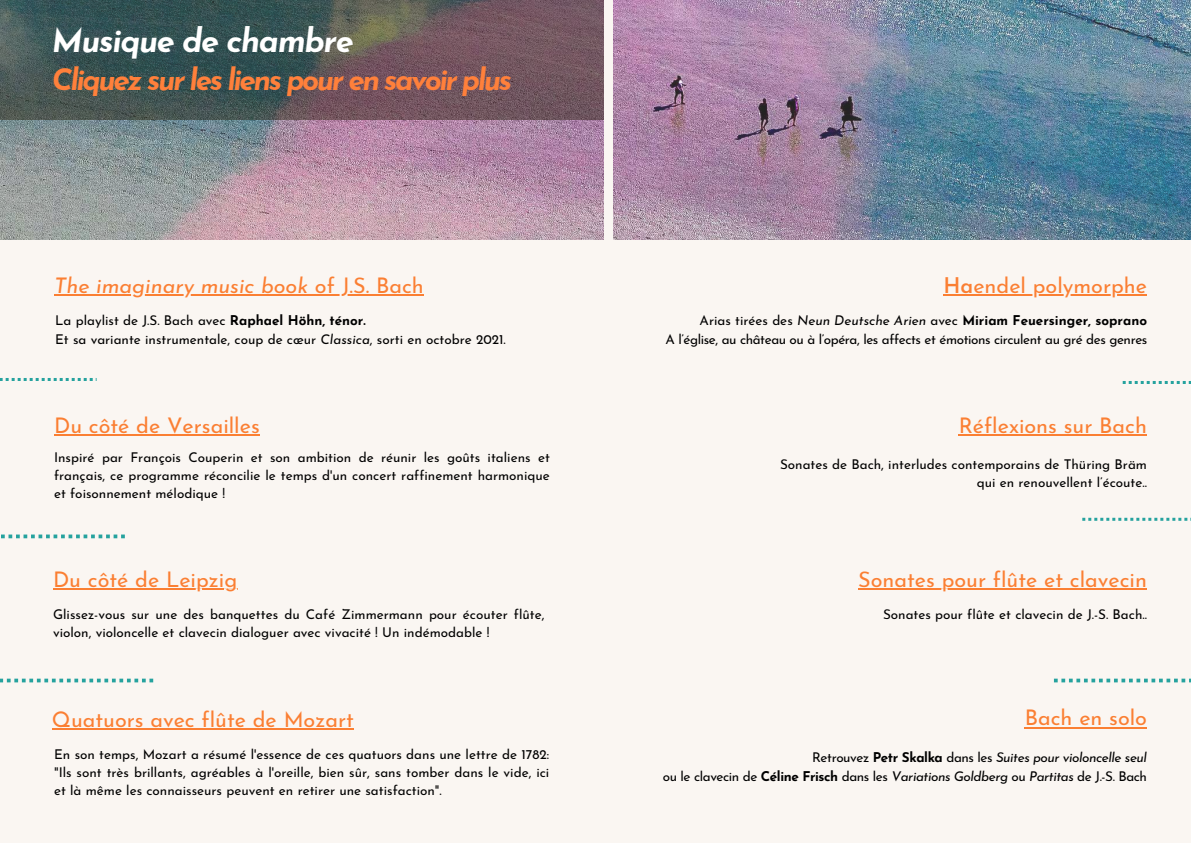
<style>
.page{position:relative;width:1191px;height:843px;background:#fff}
.page>*{position:absolute;margin:0;border:0;box-sizing:border-box;transform-origin:0 0}
.t1{font:italic 700 32.5px "Josefin Sans";letter-spacing:-.04em;color:#fff}
.t2{font:italic 700 29.7px "Josefin Sans";letter-spacing:-.08em;color:#ff803b}
.t3{font:21.5px "Josefin Sans";color:#fa7f33}
.t4{font:italic 21.5px "Josefin Sans";color:#fa7f33}
.t5{font:13.5px/18.2px "Josefin Sans";color:#000;text-align:justify}
.t6{font:13.5px/18.8px "Josefin Sans";letter-spacing:-.03em;color:#000;text-align:right}
.t7{font:italic 13.5px/18.8px "Josefin Sans";letter-spacing:-.03em;color:#000;text-align:right}
.s1{font-style:normal}
.s2{font-weight:700}
.s3{font-style:italic}
.s4{font-weight:600}
.s5{font-weight:700;font-style:normal}
</style>
<div class="page">
<div style="left:0;top:0;width:1190px;height:842px;background:#faf6f2"></div>
<img style="left:0;top:0;width:1190px;height:239px">
<svg style="left:0;top:0;width:604px;height:120px;background:#545658"></svg>
<hr style="left:53px;top:588px;width:184px;height:2px;background:#fa7f33">
<hr style="left:54px;top:434px;width:206px;height:1px;background:#fa7f33">
<hr style="left:54px;top:294px;width:254px;height:1px;background:#fa7f33">
<hr style="left:308px;top:294px;width:116px;height:1px;background:#fa7f33">
<hr style="left:52px;top:728px;width:302px;height:1px;background:#fa7f33">
<div style="left:604px;top:0;width:8px;height:277px;background:#faf6f2"></div>
<hr style="left:958px;top:434px;width:188px;height:1px;background:#fa7f33">
<hr style="left:1024px;top:726px;width:122px;height:2px;background:#fa7f33">
<svg style="left:1082px;top:517px;width:106px;height:3px"></svg>
<svg style="left:0;top:378px;width:97px;height:3px"></svg>
<svg style="left:1px;top:534px;width:124px;height:4px"></svg>
<svg style="left:0;top:678px;width:153px;height:4px"></svg>
<hr style="left:943px;top:294px;width:30px;height:1px;background:#fa7f33">
<hr style="left:973px;top:294px;width:173px;height:1px;background:#fa7f33">
<svg style="left:1122px;top:381px;width:68px;height:3px"></svg>
<hr style="left:858px;top:588px;width:288px;height:2px;background:#fa7f33">
<svg style="left:1053px;top:678px;width:137px;height:4px"></svg>
<h1 class="t1" style="left:52px;top:28px;width:303px">Musique de chambre</h1>
<h2 class="t2" style="left:52px;top:68px;width:461px">Cliquez sur les liens pour en savoir plus</h2>
<h3 class="t4" style="left:54px;top:276px;width:371px">The imaginary music book <span class="s1">of J.S. Bach</span></h3>
<p class="t5" style="left:55px;top:312px;width:452px;line-height:18.8px">La playlist de J.S. Bach avec <span class="s2">Raphael Höhn, ténor.<br></span>Et sa variante instrumentale, coup de cœur <span class="s3">Classica</span>, sorti en octobre 2021.</p>
<h3 class="t3" style="left:54px;top:416px;width:207px">Du côté de Versailles</h3>
<p class="t5" style="left:54px;top:449px;width:497px">Inspiré par François Couperin et son ambition de réunir les goûts italiens et français, ce programme réconcilie le temps d'un concert raffinement harmonique et foisonnement mélodique !</p>
<h3 class="t3" style="left:53px;top:570px;width:186px">Du côté de Leipzig</h3>
<p class="t5" style="left:53px;top:606px;width:493px">Glissez-vous sur une des banquettes du Café Zimmermann pour écouter flûte, violon, violoncelle et clavecin dialoguer avec vivacité ! Un indémodable !</p>
<h3 class="t3" style="left:52px;top:710px;width:303px">Quatuors avec flûte de Mozart</h3>
<p class="t5" style="left:54px;top:746px;width:496px">En son temps, Mozart a résumé l'essence de ces quatuors dans une lettre de 1782: "Ils sont très brillants, agréables à l'oreille, bien sûr, sans tomber dans le vide, ici et là même les connaisseurs peuvent en retirer une satisfaction".</p>
<h3 class="t3" style="left:943px;top:276px;width:205px"><span class="s4">Ha</span>endel polymorphe</h3>
<p class="t6" style="left:665px;top:312px;width:483px">Arias tirées des <span class="s3">Neun Deutsche Arien</span> avec <span class="s2">Miriam Feuersinger, soprano<br></span>A l’église, au château ou à l’opéra, les affects et émotions circulent au gré des genres</p>
<h3 class="t3" style="left:958px;top:416px;width:190px">Réflexions sur Bach</h3>
<p class="t5" style="left:780px;top:456px;width:368px;line-height:18.8px;text-align:right">Sonates de Bach, interludes contemporains de Thüring Bräm qui en renouvellent l’écoute..</p>
<h3 class="t3" style="left:858px;top:570px;width:290px">Sonates pour flûte et clavecin</h3>
<p class="t5" style="left:883px;top:605px;width:265px">Sonates pour flûte et clavecin de J.-S. Bach..</p>
<h3 class="t3" style="left:1024px;top:709px;width:124px">Bach en solo</h3>
<p class="t7" style="left:662px;top:748px;width:485px"><span class="s1">Retrouvez</span> <span class="s5">Petr Skalka</span> <span class="s1">dans les</span> Suites pour violoncelle seul<br><span class="s1">ou le clavecin de</span> <span class="s5">Céline Frisch</span> <span class="s1">dans les</span> Variations Goldberg <span class="s1">ou</span> Partitas <span class="s1">de J.-S. Bach</span></p>
</div>
